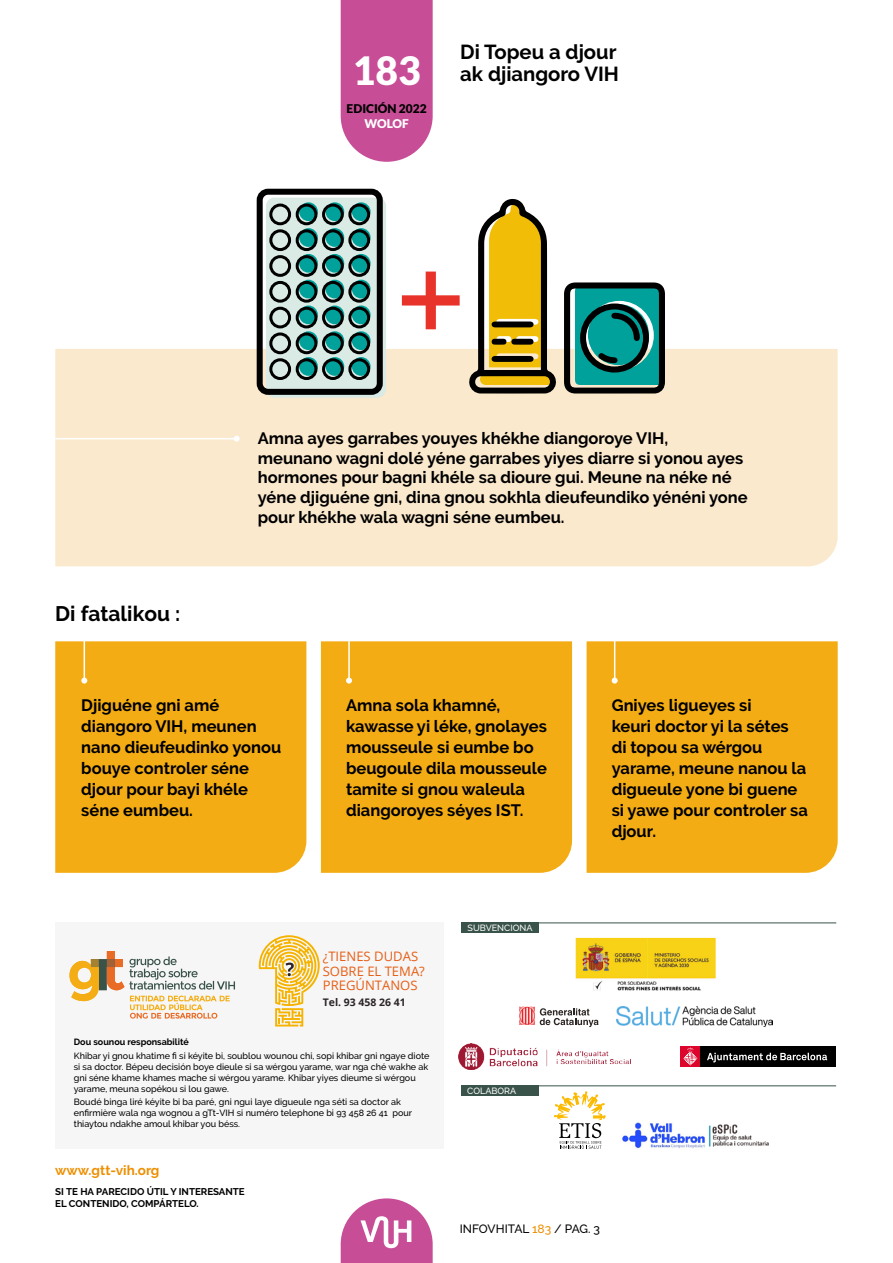
<style>
.page{position:relative;width:893px;height:1263px;background:#fff}
.page>*{position:absolute;margin:0;border:0;box-sizing:border-box;transform-origin:0 0}
.t1{font:700 21px "Raleway";color:#000}
.t2{font:700 20.25px/21.8px "Raleway";color:#000;text-align:right}
.t3{font:700 16.5px/21px "Raleway";color:#000}
.t4{font:700 13.5px "Raleway";color:#ee8f00}
.t5{font:13.05px/14.4px "Open Sans";color:#e65e15}
.t6{font:500 12px "Raleway";color:#000}
.t7{font:900 12px "Lato";color:#000}
.t8{font:900 12px "Lato";color:#fff}
.t9{font:700 10.5px "Open Sans";color:#2b2426}
.t10{font:700 9.75px/12px "Raleway";color:#000}
.t11{font:500 9px/10.8px "Raleway";color:#000}
.t12{font:700 9px "Raleway";color:#000}
.t13{font:500 9px "Raleway";color:#fff}
.s1{font-family:"Lato";font-weight:900;font-size:39px;color:#fff}
.s2{color:#ee8f00}
</style>
<div class="page">
<div style="left:55px;top:923px;width:389px;height:226px;background:#f6f6f6"></div>
<svg style="left:259px;top:935px;width:61px;height:91px"></svg>
<svg style="left:69px;top:951px;width:166px;height:67px"></svg>
<div style="left:461px;top:922px;width:78px;height:11px;background:#39524a"></div>
<hr style="left:461px;top:922px;width:375px;height:1px;background:#39524a">
<hr style="left:461px;top:1085px;width:375px;height:1px;background:#39524a">
<div style="left:461px;top:1085px;width:78px;height:11px;background:#39524a"></div>
<img style="left:622px;top:1122px;width:147px;height:27px">
<img style="left:616px;top:1006px;width:156px;height:21px">
<svg style="left:519px;top:1006px;width:79px;height:21px"></svg>
<img style="left:575px;top:937px;width:141px;height:54px">
<img style="left:459px;top:1044px;width:171px;height:26px">
<div style="left:680px;top:1046px;width:21px;height:21px;background:#dd052b"></div>
<div style="left:700px;top:1046px;width:136px;height:21px;background:#000"></div>
<svg style="left:707px;top:1053px;width:120px;height:9px"></svg>
<svg style="left:683px;top:1047px;width:15px;height:19px"></svg>
<svg style="left:554px;top:1091px;width:52px;height:58px"></svg>
<svg style="left:341px;top:1198px;width:92px;height:65px"></svg>
<div style="left:55px;top:641px;width:251px;height:232px;background:#f3ac13"></div>
<div style="left:321px;top:641px;width:251px;height:232px;background:#f3ac13"></div>
<div style="left:587px;top:641px;width:251px;height:232px;background:#f3ac13"></div>
<div style="left:55px;top:349px;width:783px;height:217px;background:#fbe9cd"></div>
<svg style="left:341px;top:0;width:92px;height:162px;background:#ca589c"></svg>
<svg style="left:402px;top:272px;width:58px;height:57px"></svg>
<div style="left:266px;top:198px;width:120px;height:200px;background:#daeae4;border-radius:8px"></div>
<svg style="left:325px;top:202px;width:19px;height:19px"></svg>
<svg style="left:352px;top:202px;width:19px;height:19px"></svg>
<svg style="left:299px;top:202px;width:19px;height:19px"></svg>
<svg style="left:325px;top:228px;width:19px;height:19px"></svg>
<svg style="left:352px;top:228px;width:19px;height:19px"></svg>
<svg style="left:299px;top:228px;width:19px;height:19px"></svg>
<svg style="left:325px;top:254px;width:19px;height:19px"></svg>
<svg style="left:352px;top:254px;width:19px;height:19px"></svg>
<svg style="left:299px;top:254px;width:19px;height:19px"></svg>
<div style="left:325px;top:280px;width:19px;height:18px;background:#00a19a;border-radius:50%"></div>
<div style="left:352px;top:280px;width:19px;height:18px;background:#00a19a;border-radius:50%"></div>
<div style="left:299px;top:280px;width:19px;height:18px;background:#00a19a;border-radius:50%"></div>
<svg style="left:325px;top:305px;width:19px;height:19px"></svg>
<svg style="left:352px;top:305px;width:19px;height:19px"></svg>
<svg style="left:299px;top:305px;width:19px;height:19px"></svg>
<svg style="left:325px;top:331px;width:19px;height:19px"></svg>
<svg style="left:352px;top:331px;width:19px;height:19px"></svg>
<svg style="left:299px;top:331px;width:19px;height:19px"></svg>
<svg style="left:325px;top:357px;width:19px;height:19px"></svg>
<svg style="left:352px;top:357px;width:19px;height:19px"></svg>
<svg style="left:299px;top:357px;width:19px;height:19px"></svg>
<svg style="left:564px;top:282px;width:101px;height:111px;background:#1d746e"></svg>
<svg style="left:468px;top:199px;width:89px;height:194px"></svg>
<div style="left:257px;top:189px;width:126px;height:206px;border:6px solid #000;border-radius:8px"></div>
<div style="left:322px;top:204px;width:22px;height:21px;border:3px solid #000;border-radius:50%"></div>
<div style="left:348px;top:204px;width:22px;height:21px;border:3px solid #000;border-radius:50%"></div>
<div style="left:269px;top:204px;width:22px;height:21px;border:3px solid #000;border-radius:50%"></div>
<div style="left:296px;top:204px;width:21px;height:21px;border:3px solid #000;border-radius:50%"></div>
<div style="left:322px;top:229px;width:22px;height:22px;border:3px solid #000;border-radius:50%"></div>
<div style="left:348px;top:229px;width:22px;height:22px;border:3px solid #000;border-radius:50%"></div>
<div style="left:269px;top:229px;width:22px;height:22px;border:3px solid #000;border-radius:50%"></div>
<div style="left:296px;top:229px;width:21px;height:22px;border:3px solid #000;border-radius:50%"></div>
<div style="left:322px;top:255px;width:22px;height:22px;border:3px solid #000;border-radius:50%"></div>
<div style="left:348px;top:255px;width:22px;height:22px;border:3px solid #000;border-radius:50%"></div>
<div style="left:269px;top:255px;width:22px;height:22px;border:3px solid #000;border-radius:50%"></div>
<div style="left:296px;top:255px;width:21px;height:22px;border:3px solid #000;border-radius:50%"></div>
<div style="left:322px;top:281px;width:22px;height:22px;border:3px solid #000;border-radius:50%"></div>
<div style="left:348px;top:281px;width:22px;height:22px;border:3px solid #000;border-radius:50%"></div>
<div style="left:269px;top:281px;width:22px;height:22px;border:3px solid #000;border-radius:50%"></div>
<div style="left:296px;top:281px;width:21px;height:22px;border:3px solid #000;border-radius:50%"></div>
<div style="left:322px;top:307px;width:22px;height:21px;border:3px solid #000;border-radius:50%"></div>
<div style="left:348px;top:307px;width:22px;height:21px;border:3px solid #000;border-radius:50%"></div>
<div style="left:269px;top:307px;width:22px;height:21px;border:3px solid #000;border-radius:50%"></div>
<div style="left:296px;top:307px;width:21px;height:21px;border:3px solid #000;border-radius:50%"></div>
<div style="left:322px;top:332px;width:22px;height:22px;border:3px solid #000;border-radius:50%"></div>
<div style="left:348px;top:332px;width:22px;height:22px;border:3px solid #000;border-radius:50%"></div>
<div style="left:269px;top:332px;width:22px;height:22px;border:3px solid #000;border-radius:50%"></div>
<div style="left:296px;top:332px;width:21px;height:22px;border:3px solid #000;border-radius:50%"></div>
<div style="left:322px;top:358px;width:22px;height:22px;border:3px solid #000;border-radius:50%"></div>
<div style="left:348px;top:358px;width:22px;height:22px;border:3px solid #000;border-radius:50%"></div>
<div style="left:269px;top:358px;width:22px;height:22px;border:3px solid #000;border-radius:50%"></div>
<div style="left:296px;top:358px;width:21px;height:22px;border:3px solid #000;border-radius:50%"></div>
<hr style="left:84px;top:637px;width:1px;height:44px;background:#fff">
<svg style="left:81px;top:678px;width:6px;height:6px"></svg>
<hr style="left:55px;top:438px;width:182px;height:1px;background:#fff">
<svg style="left:234px;top:436px;width:6px;height:6px"></svg>
<hr style="left:348px;top:637px;width:2px;height:44px;background:#fff">
<svg style="left:346px;top:678px;width:6px;height:6px"></svg>
<hr style="left:614px;top:637px;width:1px;height:44px;background:#fff">
<svg style="left:612px;top:678px;width:6px;height:6px"></svg>
<p class="t2" style="left:353px;top:42px;width:268px">Di Topeu a djour<br><span class="s1">183</span> ak djiangoro VIH</p>
<p class="t7" style="left:347px;top:102px;width:82px">EDICIÓN 2022</p>
<p class="t8" style="left:364px;top:116px;width:46px">WOLOF</p>
<p class="t1" style="left:55px;top:602px;width:127px">Di fatalikou :</p>
<p class="t3" style="left:258px;top:429px;width:491px;line-height:19.5px">Amna ayes garrabes youyes khékhe diangoroye VIH,<br>meunano wagni dolé yéne garrabes yiyes diarre si yonou ayes hormones pour bagni khéle sa dioure gui. Meune na néke né yéne djiguéne gni, dina gnou sokhla dieufeundiko yénéni yone pour khékhe wala wagni séne eumbeu.</p>
<p class="t3" style="left:81px;top:694px;width:202px">Djiguéne gni amé diangoro VIH, meunen nano dieufeudinko yonou bouye controler séne djour pour bayi khéle séne eumbeu.</p>
<p class="t3" style="left:346px;top:695px;width:202px">Amna sola khamné, kawasse yi léke, gnolayes mousseule si eumbe bo beugoule dila mousseule tamite si gnou waleula diangoroyes séyes IST.</p>
<p class="t3" style="left:612px;top:695px;width:198px">Gniyes ligueyes si<br>keuri doctor yi la sétes<br>di topou sa wérgou yarame, meune nanou la digueule yone bi guene si yawe pour controler sa djour.</p>
<p class="t5" style="left:323px;top:949px;width:104px">¿TIENES DUDAS<br>SOBRE EL TEMA?<br>PREGÚNTANOS</p>
<p class="t9" style="left:323px;top:994px;width:84px">Tel. 93 458 26 41</p>
<p class="t12" style="left:74px;top:1037px;width:116px">Dou sounou responsabilité</p>
<p class="t11" style="left:74px;top:1051px;width:357px">Khibar yi gnou khatime fi si kéyite bi, soublou wounou chi, sopi khibar gni ngaye diote si sa doctor. Bépeu decisión boye dieule si sa wérgou yarame, war nga ché wakhe ak gni séne khame khames mache si wérgou yarame. Khibar yiyes dieume si wérgou yarame, meuna sopékou si lou gawe.</p>
<p class="t11" style="left:74px;top:1097px;width:340px">Boudé binga liré kéyite bi ba paré, gni ngui laye digueule nga séti sa doctor ak enfirmière wala nga wognou a gTt-VIH si numéro telephone bi 93 458 26 41 pour thiaytou ndakhe amoul khibar you béss.</p>
<p class="t4" style="left:55px;top:1163px;width:106px">www.gtt-vih.org</p>
<p class="t10" style="left:55px;top:1185px;width:191px">SI TE HA PARECIDO ÚTIL Y INTERESANTE<br>EL CONTENIDO, COMPÁRTELO.</p>
<p class="t13" style="left:468px;top:922px;width:66px">SUBVENCIONA</p>
<p class="t13" style="left:467px;top:1085px;width:50px">COLABORA</p>
<p class="t6" style="left:460px;top:1221px;width:142px">INFOVHITAL <span class="s2">183</span> / PAG. 3</p>
</div>
